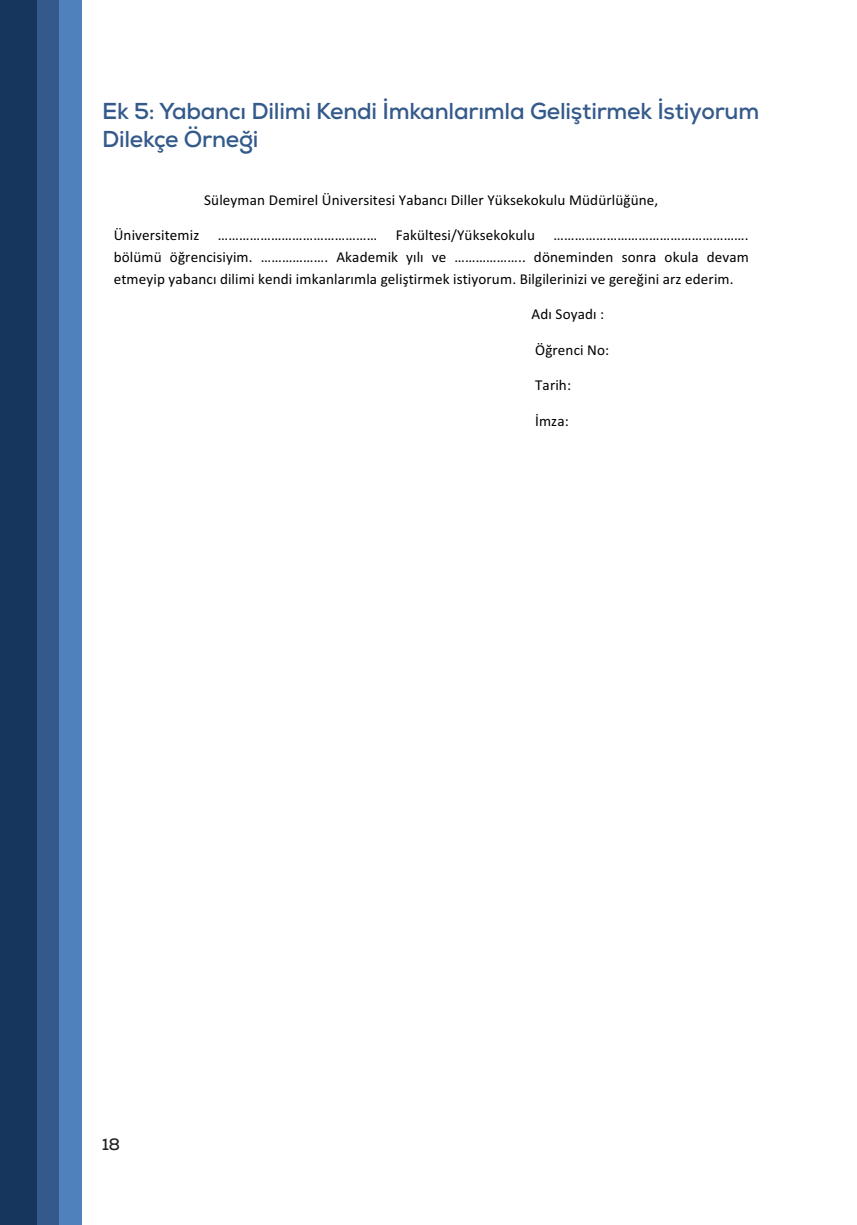
<style>
.page{position:relative;width:857px;height:1225px;background:#fff}
.page>*{position:absolute;margin:0;border:0;box-sizing:border-box;transform-origin:0 0}
.t1{font:700 23px/27.6px "Nexa";letter-spacing:-.01em;color:#345a8b}
.t2{font:700 16px "Nexa Slab";color:#231f20}
.t3{font:15.2px/21.6px "Calibri";letter-spacing:.01em;color:#000;text-align:justify}
</style>
<div class="page">
<div style="left:37px;top:0;width:23px;height:1225px;background:#345a8b"></div>
<div style="left:0;top:0;width:37px;height:1225px;background:#17365d"></div>
<div style="left:60px;top:0;width:22px;height:1225px;background:#4f81bd"></div>
<h1 class="t1" style="left:102px;top:98px;width:658px">Ek 5: Yabancı Dilimi Kendi İmkanlarımla Geliştirmek İstiyorum<br>Dilekçe Örneği</h1>
<p class="t3" style="left:204px;top:188px;width:455px">Süleyman Demirel Üniversitesi Yabancı Diller Yüksekokulu Müdürlüğüne,</p>
<p class="t3" style="left:114px;top:224px;width:636px">Üniversitemiz ……………………………………… Fakültesi/Yüksekokulu ………………………………………………. bölümü öğrencisiyim. ………………. Akademik yılı ve ……………….. döneminden sonra okula devam etmeyip yabancı dilimi kendi imkanlarımla geliştirmek istiyorum. Bilgilerinizi ve gereğini arz ederim.</p>
<p class="t3" style="left:531px;top:303px;width:74px">Adı Soyadı :</p>
<p class="t3" style="left:535px;top:338px;width:76px">Öğrenci No:</p>
<p class="t3" style="left:535px;top:374px;width:37px">Tarih:</p>
<p class="t3" style="left:535px;top:410px;width:35px">İmza:</p>
<p class="t2" style="left:102px;top:1134px;width:19px">18</p>
</div>
